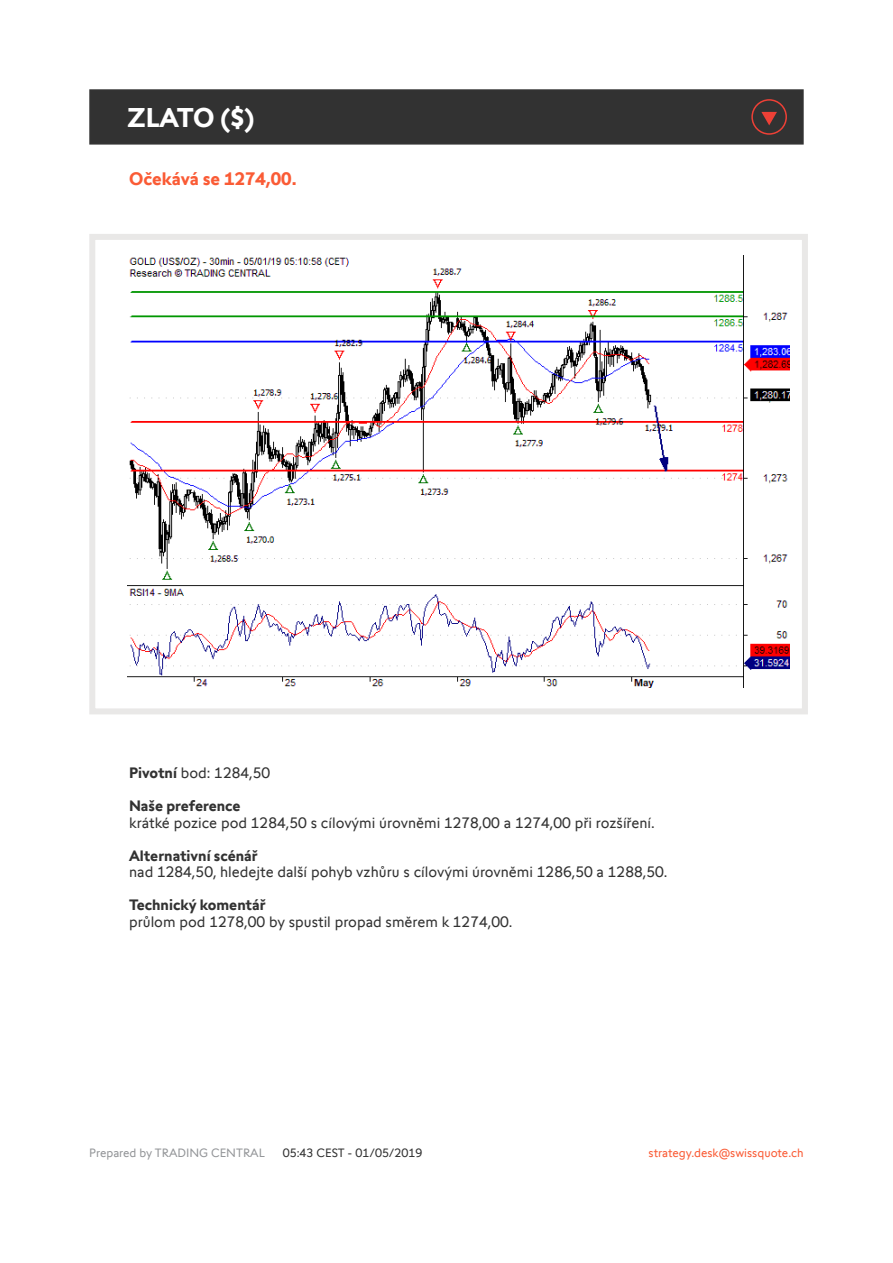
<style>
.page{position:relative;width:893px;height:1263px;background:#fff}
.page>*{position:absolute;margin:0;border:0;box-sizing:border-box;transform-origin:0 0}
.t1{font:700 27px "Swissquote CT";letter-spacing:-.015em;color:#fff}
.t2{font:700 18px "Swissquote CT";color:#fa5b35}
.t3{font:15px "Swissquote CT";color:#323232}
.t4{font:700 15px "Swissquote CT";color:#323232}
.t5{font:12px "Swissquote CT";color:#fa5b35}
.t6{font:12px "Swissquote CT";color:#939598}
.t7{font:12px "Swissquote CT";color:#323232}
.s1{font-weight:700}
</style>
<div class="page">
<div style="left:89px;top:234px;width:719px;height:480px;border:6px solid #e9e8e7"></div>
<div style="left:89px;top:89px;width:715px;height:56px;background:#323232;border:2px solid #323232"></div>
<img style="left:128px;top:255px;width:661px;height:432px">
<svg style="left:751px;top:99px;width:36px;height:36px"></svg>
<h1 class="t1" style="left:128px;top:101px;width:128px">ZLATO ($)</h1>
<p class="t2" style="left:129px;top:168px;width:169px">Očekává se 1274,00.</p>
<p class="t3" style="left:129px;top:764px;width:143px"><span class="s1">Pivotní</span> bod: 1284,50</p>
<p class="t4" style="left:129px;top:797px;width:113px">Naše preference</p>
<p class="t3" style="left:129px;top:814px;width:527px">krátké pozice pod 1284,50 s cílovými úrovněmi 1278,00 a 1274,00 při rozšíření.</p>
<p class="t4" style="left:129px;top:846px;width:130px">Alternativní scénář</p>
<p class="t3" style="left:129px;top:863px;width:540px">nad 1284,50, hledejte další pohyb vzhůru s cílovými úrovněmi 1286,50 a 1288,50.</p>
<p class="t4" style="left:129px;top:896px;width:138px">Technický komentář</p>
<p class="t3" style="left:129px;top:913px;width:385px">průlom pod 1278,00 by spustil propad směrem k 1274,00.</p>
<p class="t6" style="left:89px;top:1145px;width:177px">Prepared by TRADING CENTRAL</p>
<p class="t7" style="left:283px;top:1145px;width:141px">05:43 CEST - 01/05/2019</p>
<p class="t5" style="left:649px;top:1145px;width:157px">strategy.desk@swissquote.ch</p>
</div>
